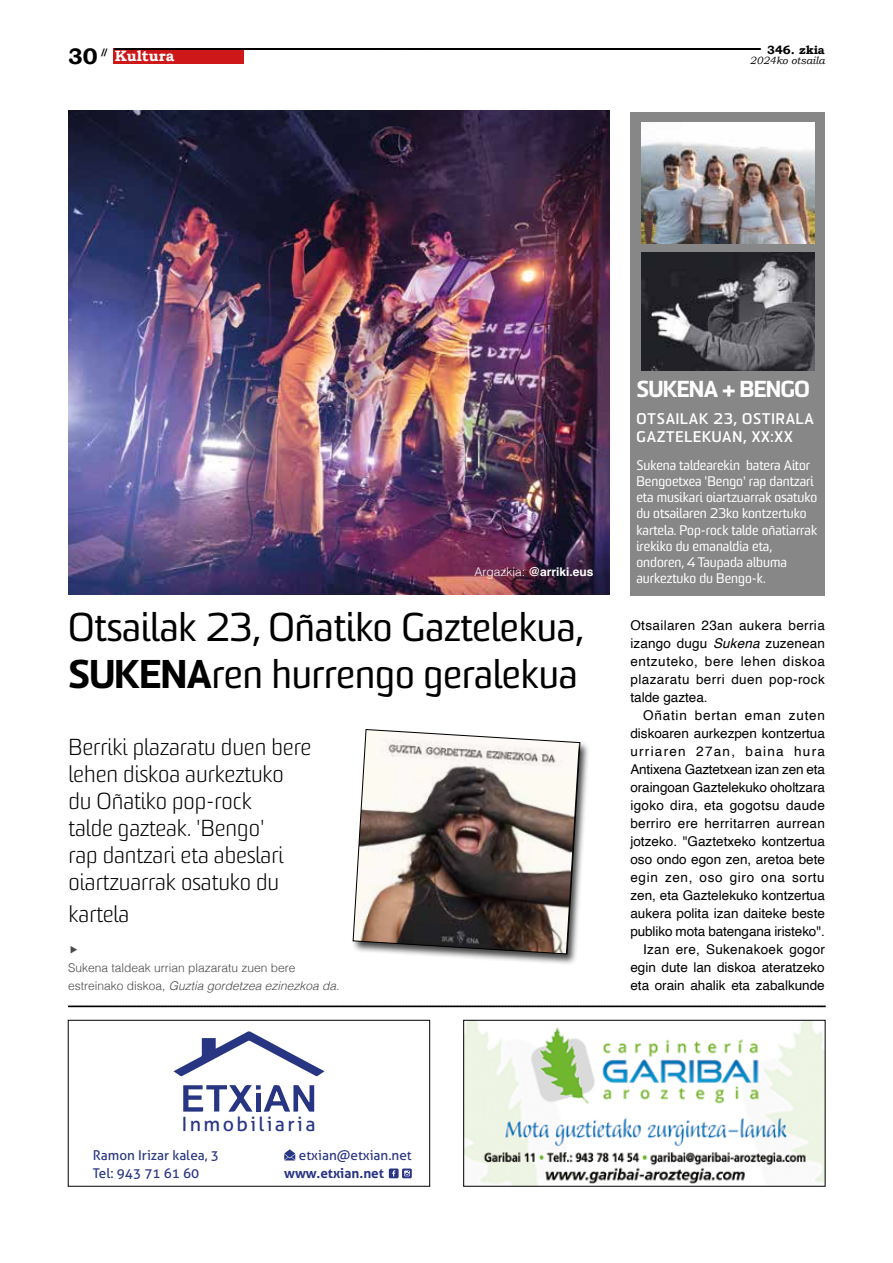
<style>
.page{position:relative;width:893px;height:1263px;background:#fff}
.page>*{position:absolute;margin:0;border:0;box-sizing:border-box;transform-origin:0 0}
.t1{font:39px/46.8px "Sommet";color:#000}
.t2{font:300 22.5px/27px "Sommet";color:#000}
.t3{font:900 22.5px "Sommet";letter-spacing:-.01em;color:#fff}
.t4{font:700 22.5px "Bookman Old Style";color:#000}
.t5{font:19.65px "Aller";letter-spacing:.125em;color:#283583}
.t6{font:700 15px/18px "Sommet";letter-spacing:.06em;color:#fff}
.t7{font:700 15px "Bookman Old Style";color:#fff}
.t8{font:13.5px/18px "Helvetica";color:#000;text-align:justify}
.t9{font:13.5px/16.2px "Sommet";color:#fff}
.t10{font:13.5px/18px "Aller";color:#283583}
.t11{font:700 13.5px "Aller";color:#283583}
.t12{font:300 12px/18px "Helvetica";color:#4a4a49}
.t13{font:700 12px "Helvetica";color:#fff}
.t14{font:700 12px "Bookman Old Style";color:#000}
.t15{font:italic 10.5px "Bookman Old Style";color:#000}
.t16{font:700 9px "Bookman Old Style";color:#000}
.s1{font-weight:300}
.s2{font-weight:900}
.s3{font-style:italic}
</style>
<div class="page">
<svg style="left:243px;top:48px;width:518px;height:2px"></svg>
<svg style="left:68px;top:1005px;width:757px;height:2px;background:#454545"></svg>
<div style="left:113px;top:48px;width:130px;height:15px;background:#cd1719"></div>
<img style="left:465px;top:1022px;width:358px;height:162px">
<div style="left:463px;top:1020px;width:362px;height:166px;border:1px solid #000"></div>
<div style="left:68px;top:1020px;width:362px;height:166px;border:1px solid #000"></div>
<svg style="left:173px;top:1031px;width:151px;height:45px"></svg>
<svg style="left:183px;top:1085px;width:131px;height:27px"></svg>
<div style="left:402px;top:1168px;width:10px;height:10px;background:#283583"></div>
<svg style="left:389px;top:1168px;width:21px;height:10px"></svg>
<svg style="left:284px;top:1149px;width:11px;height:11px"></svg>
<div style="left:630px;top:112px;width:195px;height:484px;background:#878787"></div>
<img style="left:68px;top:111px;width:541px;height:483px">
<div style="left:351px;top:728px;width:240px;height:237px;background:#000;opacity:.75"></div>
<svg style="left:353px;top:729px;width:227px;height:225px"></svg>
<img style="left:641px;top:123px;width:173px;height:121px">
<img style="left:641px;top:252px;width:173px;height:119px">
<h2 class="t4" style="left:68px;top:40px;width:31px">30</h2>
<p class="t16" style="left:101px;top:45px;width:10px">//</p>
<p class="t14" style="left:767px;top:41px;width:59px">346. zkia</p>
<p class="t7" style="left:115px;top:45px;width:61px">Kultura</p>
<p class="t15" style="left:750px;top:53px;width:76px">2024ko otsaila</p>
<p class="t13" style="left:474px;top:564px;width:121px"><span class="s1">Argazkia:</span> @arriki.eus</p>
<h1 class="t1" style="left:68px;top:606px;width:516px">Otsailak 23, Oñatiko Gaztelekua,<br><span class="s2">SUKENA</span>ren hurrengo geralekua</h1>
<h2 class="t2" style="left:68px;top:734px;width:244px">Berriki plazaratu duen bere lehen diskoa aurkeztuko du Oñatiko pop-rock<br>talde gazteak. 'Bengo'<br>rap dantzari eta abeslari oiartzuarrak osatuko du</h2>
<h2 class="t2" style="left:68px;top:902px;width:62px">kartela</h2>
<p class="t12" style="left:68px;top:958px;width:273px">Sukena taldeak urrian plazaratu zuen bere estreinako diskoa, <span class="s3">Guztia gordetzea ezinezkoa da.</span></p>
<h2 class="t3" style="left:636px;top:375px;width:175px">SUKENA + BENGO</h2>
<p class="t6" style="left:636px;top:410px;width:179px">OTSAILAK 23, OSTIRALA<br>GAZTELEKUAN, XX:XX</p>
<p class="t9" style="left:636px;top:458px;width:182px">Sukena taldearekin batera Aitor<br>Bengoetxea 'Bengo' rap dantzari eta musikari oiartzuarrak osatuko du otsailaren 23ko kontzertuko kartela. Pop-rock talde oñatiarrak irekiko du emanaldia eta, ondoren, 4 Taupada albuma aurkeztuko du Bengo-k.</p>
<p class="t8" style="left:630px;top:617px;width:196px">Otsailaren 23an aukera berria izango dugu <span class="s3">Sukena</span> zuzenean entzuteko, bere lehen diskoa plazaratu berri duen pop-rock talde gaztea.</p>
<p class="t8" style="left:630px;top:707px;width:196px;text-align:right">Oñatin bertan eman zuten diskoaren aurkezpen kontzertua urriaren 27an, baina hura<br>Antixena Gaztetxean izan zen eta oraingoan Gaztelekuko oholtzara igoko dira, eta gogotsu daude berriro ere herritarren aurrean jotzeko. "Gaztetxeko kontzertua oso ondo egon zen, aretoa bete egin zen, oso giro ona sortu zen, eta Gaztelekuko kontzertua aukera polita izan daiteke beste publiko mota batengana iristeko".<br>Izan ere, Sukenakoek gogor egin dute lan diskoa ateratzeko eta orain ahalik eta zabalkunde</p>
<h3 class="t5" style="left:182px;top:1112px;width:135px">Inmobiliaria</h3>
<p class="t10" style="left:299px;top:1146px;width:114px">etxian@etxian.net</p>
<p class="t11" style="left:284px;top:1165px;width:101px">www.etxian.net</p>
<p class="t10" style="left:93px;top:1146px;width:128px">Ramon Irizar kalea, 3<br>Tel: 943 71 61 60</p>
</div>
